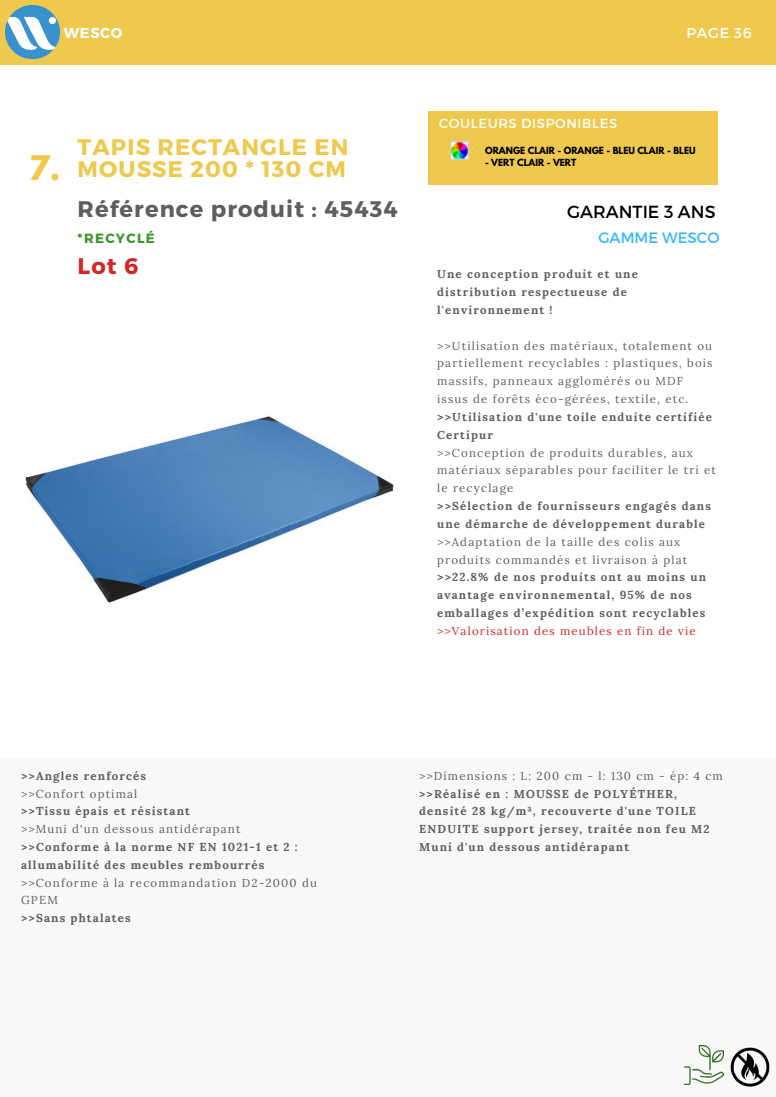
<style>
.page{position:relative;width:776px;height:1097px;background:#fff}
.page>*{position:absolute;margin:0;border:0;box-sizing:border-box;transform-origin:0 0}
.t1{font:700 30px "League Spartan";color:#eec94d}
.t2{font:700 22.5px/22.5px "Montserrat";letter-spacing:.05em;color:#eec94d}
.t3{font:700 22.5px "Montserrat";letter-spacing:.05em;color:#5e5e5e}
.t4{font:700 22.5px "Montserrat";color:#d12727}
.t5{font:17.5px "Montserrat";color:#000}
.t6{font:15px "Montserrat";color:#38b6ff}
.t7{font:14.38px "Montserrat";letter-spacing:.05em;color:#fff}
.t8{font:700 14.38px "Montserrat";letter-spacing:.05em;color:#fff}
.t9{font:700 13.38px "Montserrat";letter-spacing:.1em;color:#3a9627}
.t10{font:13.12px "Montserrat";letter-spacing:.05em;color:#fff}
.t11{font:700 11.5px/17.8px "Lora";letter-spacing:.1em;color:#5e5e5e}
.t12{font:11.5px/17.8px "Lora";letter-spacing:.1em;color:#5e5e5e}
.t13{font:11.5px "Lora";letter-spacing:.1em;color:#d12727}
.t14{font:700 8.75px "League Spartan";color:#000}
</style>
<div class="page">
<div style="left:0;top:0;width:775px;height:65px;background:#eec94d"></div>
<img style="left:5px;top:5px;width:55px;height:55px">
<div style="left:427px;top:112px;width:290px;height:73px;background:#eec94d"></div>
<img style="left:450px;top:142px;width:18px;height:17px">
<div style="left:0;top:758px;width:775px;height:338px;background:#f8f8f8"></div>
<img style="left:684px;top:1045px;width:39px;height:39px">
<img style="left:730px;top:1047px;width:39px;height:38px">
<img style="left:25px;top:416px;width:369px;height:187px">
<p class="t8" style="left:64px;top:23px;width:60px">WESCO</p>
<p class="t7" style="left:686px;top:23px;width:66px">PAGE 36</p>
<h1 class="t1" style="left:29px;top:153px;width:33px">7.</h1>
<h2 class="t2" style="left:78px;top:134px;width:272px">TAPIS RECTANGLE EN<br>MOUSSE 200 * 130 CM</h2>
<h2 class="t3" style="left:78px;top:195px;width:321px">Référence produit : 45434</h2>
<p class="t9" style="left:78px;top:230px;width:79px">*RECYCLÉ</p>
<h2 class="t4" style="left:78px;top:251px;width:62px">Lot 6</h2>
<p class="t10" style="left:439px;top:115px;width:180px">COULEURS DISPONIBLES</p>
<p class="t14" style="left:485px;top:146px;width:212px">ORANGE CLAIR - ORANGE - BLEU CLAIR - BLEU</p>
<p class="t14" style="left:485px;top:158px;width:93px">- VERT CLAIR - VERT</p>
<h3 class="t5" style="left:567px;top:200px;width:150px">GARANTIE 3 ANS</h3>
<h3 class="t6" style="left:598px;top:228px;width:123px">GAMME WESCO</h3>
<p class="t11" style="left:437px;top:265px;width:202px">Une conception produit et une distribution respectueuse de l'environnement !</p>
<p class="t12" style="left:437px;top:336px;width:277px">&gt;&gt;Utilisation des matériaux, totalement ou partiellement recyclables : plastiques, bois massifs, panneaux agglomérés ou MDF issus de forêts éco-gérées, textile, etc.</p>
<p class="t11" style="left:437px;top:408px;width:276px">&gt;&gt;Utilisation d'une toile enduite certifiée<br>Certipur</p>
<p class="t12" style="left:437px;top:443px;width:280px">&gt;&gt;Conception de produits durables, aux matériaux séparables pour faciliter le tri et le recyclage</p>
<p class="t11" style="left:437px;top:497px;width:275px">&gt;&gt;Sélection de fournisseurs engagés dans une démarche de développement durable</p>
<p class="t12" style="left:437px;top:532px;width:251px">&gt;&gt;Adaptation de la taille des colis aux produits commandés et livraison à plat</p>
<p class="t11" style="left:437px;top:568px;width:270px">&gt;&gt;22.8% de nos produits ont au moins un avantage environnemental, 95% de nos emballages d’expédition sont recyclables</p>
<p class="t13" style="left:437px;top:623px;width:260px">&gt;&gt;Valorisation des meubles en fin de vie</p>
<p class="t11" style="left:21px;top:766px;width:126px">&gt;&gt;Angles renforcés</p>
<p class="t12" style="left:21px;top:784px;width:118px">&gt;&gt;Confort optimal</p>
<p class="t11" style="left:21px;top:802px;width:170px">&gt;&gt;Tissu épais et résistant</p>
<p class="t12" style="left:21px;top:820px;width:221px">&gt;&gt;Muni d'un dessous antidérapant</p>
<p class="t11" style="left:21px;top:837px;width:278px">&gt;&gt;Conforme à la norme NF EN 1021-1 et 2 : allumabilité des meubles rembourrés</p>
<p class="t12" style="left:21px;top:873px;width:297px">&gt;&gt;Conforme à la recommandation D2-2000 du<br>GPEM</p>
<p class="t11" style="left:21px;top:909px;width:111px">&gt;&gt;Sans phtalates</p>
<p class="t12" style="left:419px;top:766px;width:305px">&gt;&gt;Dimensions : L: 200 cm - l: 130 cm - ép: 4 cm</p>
<p class="t11" style="left:419px;top:784px;width:292px">&gt;&gt;Réalisé en : MOUSSE de POLYÉTHER, densité 28 kg/m³, recouverte d'une TOILE ENDUITE support jersey, traitée non feu M2<br>Muni d'un dessous antidérapant</p>
</div>
